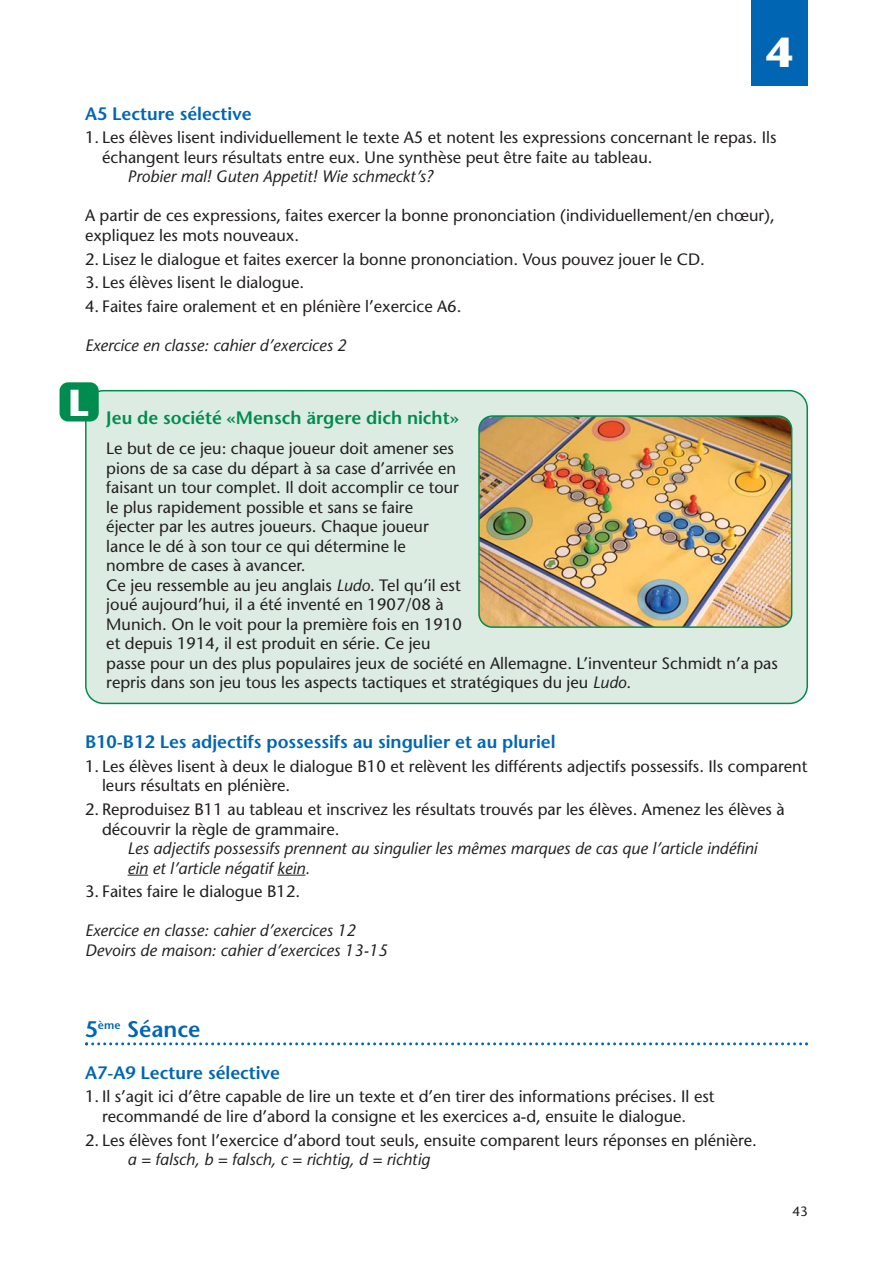
<style>
.page{position:relative;width:893px;height:1263px;background:#fff}
.page>*{position:absolute;margin:0;border:0;box-sizing:border-box;transform-origin:0 0}
.t1{font:700 42px "Stone Sans";color:#fff}
.t2{font:700 37.5px "Stone Sans";color:#fff}
.t3{font:600 22.5px "Stone Sans";color:#0066b3}
.t4{font:600 18px "Stone Sans";color:#0066b3}
.t5{font:600 18px "Stone Sans";color:#008c4e}
.t6{font:16.5px/19.5px "Stone Sans";color:#231f20}
.t7{font:italic 16.5px/19.5px "Stone Sans";color:#231f20}
.t8{font:13.5px "Stone Sans";color:#231f20}
.s1{font-style:italic}
</style>
<div class="page">
<div style="left:85px;top:390px;width:723px;height:314px;background:#ddece3"></div>
<div style="left:60px;top:382px;width:39px;height:40px;background:#008c4e;border-radius:9px"></div>
<div style="left:751px;top:0;width:57px;height:85px;background:#0066b3"></div>
<svg style="left:128px;top:875px;width:20px;height:1px"></svg>
<svg style="left:277px;top:875px;width:28px;height:1px"></svg>
<svg style="left:85px;top:1042px;width:723px;height:3px"></svg>
<img style="left:478px;top:415px;width:314px;height:213px">
<h1 class="t1" style="left:766px;top:36px;width:28px">4</h1>
<p class="t4" style="left:85px;top:106px;width:168px">A5 Lecture sélective</p>
<p class="t6" style="left:102px;top:130px;width:676px;text-indent:-17px">1. Les élèves lisent individuellement le texte A5 et notent les expressions concernant le repas. Ils échangent leurs résultats entre eux. Une synthèse peut être faite au tableau.</p>
<p class="t7" style="left:128px;top:169px;width:307px">Probier mal! Guten Appetit! Wie schmeckt’s?</p>
<p class="t6" style="left:85px;top:208px;width:691px">A partir de ces expressions, faites exercer la bonne prononciation (individuellement/en chœur), expliquez les mots nouveaux.</p>
<p class="t6" style="left:85px;top:251px;width:621px">2. Lisez le dialogue et faites exercer la bonne prononciation. Vous pouvez jouer le CD.</p>
<p class="t6" style="left:85px;top:275px;width:221px">3. Les élèves lisent le dialogue.</p>
<p class="t6" style="left:85px;top:298px;width:378px">4. Faites faire oralement et en plénière l’exercice A6.</p>
<p class="t7" style="left:85px;top:337px;width:263px">Exercice en classe: cahier d’exercices 2</p>
<h2 class="t2" style="left:69px;top:389px;width:22px">L</h2>
<p class="t5" style="left:106px;top:411px;width:354px">Jeu de société «Mensch ärgere dich nicht»</p>
<p class="t6" style="left:106px;top:440px;width:673px">Le but de ce jeu: chaque joueur doit amener ses<br>pions de sa case du départ à sa case d’arrivée en<br>faisant un tour complet. Il doit accomplir ce tour<br>le plus rapidement possible et sans se faire<br>éjecter par les autres joueurs. Chaque joueur<br>lance le dé à son tour ce qui détermine le<br>nombre de cases à avancer.<br>Ce jeu ressemble au jeu anglais <span class="s1">Ludo</span>. Tel qu’il est<br>joué aujourd’hui, il a été inventé en 1907/08 à<br>Munich. On le voit pour la première fois en 1910<br>et depuis 1914, il est produit en série. Ce jeu<br>passe pour un des plus populaires jeux de société en Allemagne. L’inventeur Schmidt n’a pas repris dans son jeu tous les aspects tactiques et stratégiques du jeu <span class="s1">Ludo</span>.</p>
<p class="t4" style="left:85px;top:735px;width:472px">B10-B12 Les adjectifs possessifs au singulier et au pluriel</p>
<p class="t6" style="left:102px;top:758px;width:707px;text-indent:-17px">1. Les élèves lisent à deux le dialogue B10 et relèvent les différents adjectifs possessifs. Ils comparent leurs résultats en plénière.</p>
<p class="t6" style="left:102px;top:801px;width:684px;text-indent:-17px">2. Reproduisez B11 au tableau et inscrivez les résultats trouvés par les élèves. Amenez les élèves à découvrir la règle de grammaire.</p>
<p class="t7" style="left:128px;top:840px;width:631px">Les adjectifs possessifs prennent au singulier les mêmes marques de cas que l’article indéfini ein et l’article négatif kein.</p>
<p class="t6" style="left:85px;top:884px;width:217px">3. Faites faire le dialogue B12.</p>
<p class="t7" style="left:85px;top:923px;width:304px">Exercice en classe: cahier d’exercices 12<br>Devoirs de maison: cahier d’exercices 13-15</p>
<h3 class="t3" style="left:85px;top:1020px;width:117px">5<sup>ème</sup> Séance</h3>
<p class="t4" style="left:85px;top:1065px;width:196px">A7-A9 Lecture sélective</p>
<p class="t6" style="left:102px;top:1089px;width:614px;text-indent:-17px">1. Il s’agit ici d’être capable de lire un texte et d’en tirer des informations précises. Il est recommandé de lire d’abord la consigne et les exercices a-d, ensuite le dialogue.</p>
<p class="t6" style="left:85px;top:1132px;width:673px">2. Les élèves font l’exercice d’abord tout seuls, ensuite comparent leurs réponses en plénière.</p>
<p class="t7" style="left:128px;top:1151px;width:304px">a = falsch, b = falsch, c = richtig, d = richtig</p>
<p class="t8" style="left:792px;top:1206px;width:17px">43</p>
</div>
